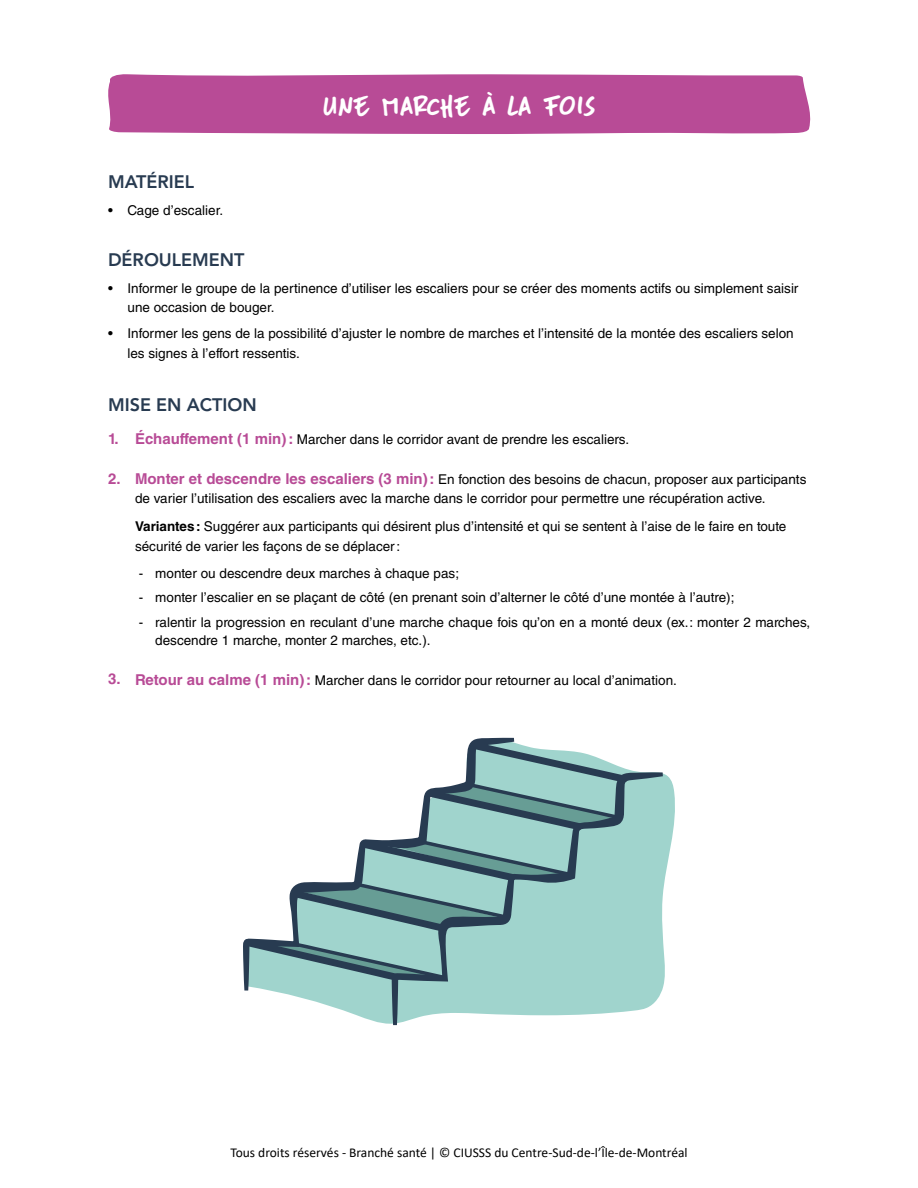
<style>
.page{position:relative;width:918px;height:1188px;background:#fff}
.page>*{position:absolute;margin:0;border:0;box-sizing:border-box;transform-origin:0 0}
.t1{font:30px "DK More Or Less";letter-spacing:-.005em;color:#fff}
.t2{font:800 18px "Avenir LT Std";color:#283b51}
.t3{font:700 15px "Helvetica LT Std";color:#b84b96}
.t4{font:13.5px/19.5px "Helvetica LT Std";color:#000}
.t5{font:13.5px "Calibri";color:#000}
.s1{font-weight:700;font-size:15px;color:#b84b96}
.s2{font-weight:700}
</style>
<div class="page">
<div style="left:108px;top:74px;width:703px;height:60px;background:#b84b96"></div>
<svg style="left:273px;top:740px;width:402px;height:284px"></svg>
<svg style="left:391px;top:772px;width:272px;height:253px;background:#a7d5cf"></svg>
<svg style="left:243px;top:737px;width:271px;height:254px"></svg>
<svg style="left:243px;top:938px;width:204px;height:43px;background:#7ba5a6"></svg>
<svg style="left:289px;top:839px;width:283px;height:93px;background:#88aeae"></svg>
<svg style="left:426px;top:742px;width:204px;height:89px"></svg>
<h1 class="t1" style="left:323px;top:89px;width:274px">UNE MARCHE À LA FOIS</h1>
<h2 class="t2" style="left:108px;top:171px;width:88px">MATÉRIEL</h2>
<p class="t4" style="left:108px;top:200px;width:117px">• Cage d’escalier.</p>
<h2 class="t2" style="left:108px;top:249px;width:138px">DÉROULEMENT</h2>
<p class="t4" style="left:127px;top:278px;width:673px;text-indent:-19px">• Informer le groupe de la pertinence d’utiliser les escaliers pour se créer des moments actifs ou simplement saisir une occasion de bouger.</p>
<p class="t4" style="left:127px;top:324px;width:668px;text-indent:-19px">• Informer les gens de la possibilité d’ajuster le nombre de marches et l’intensité de la montée des escaliers selon les signes à l’effort ressentis.</p>
<h2 class="t2" style="left:108px;top:394px;width:150px">MISE EN ACTION</h2>
<p class="t4" style="left:108px;top:430px;width:523px"><span class="s1">1. Échauffement (1 min):</span> Marcher dans le corridor avant de prendre les escaliers.</p>
<p class="t4" style="left:135px;top:469px;width:673px;text-indent:-27px"><span class="s1">2. Monter et descendre les escaliers (3 min):</span> En fonction des besoins de chacun, proposer aux participants de varier l’utilisation des escaliers avec la marche dans le corridor pour permettre une récupération active.</p>
<p class="t4" style="left:135px;top:517px;width:653px"><span class="s2">Variantes:</span> Suggérer aux participants qui désirent plus d’intensité et qui se sentent à l’aise de le faire en toute sécurité de varier les façons de se déplacer:</p>
<p class="t4" style="left:139px;top:563px;width:322px">- monter ou descendre deux marches à chaque pas;</p>
<p class="t4" style="left:139px;top:588px;width:597px">- monter l’escalier en se plaçant de côté (en prenant soin d’alterner le côté d’une montée à l’autre);</p>
<p class="t4" style="left:155px;top:613px;width:657px;line-height:18px;text-indent:-16px">- ralentir la progression en reculant d’une marche chaque fois qu’on en a monté deux (ex.: monter 2 marches, descendre 1 marche, monter 2 marches, etc.).</p>
<p class="t4" style="left:108px;top:670px;width:570px"><span class="s1">1. Retour au calme (1 min):</span> Marcher dans le corridor pour retourner au local d’animation.</p>
<p class="t3" style="left:108px;top:670px;width:14px">3.</p>
<p class="t5" style="left:230px;top:1143px;width:459px">Tous droits réservés - Branché santé | © CIUSSS du Centre-Sud-de-l’Île-de-Montréal</p>
</div>
